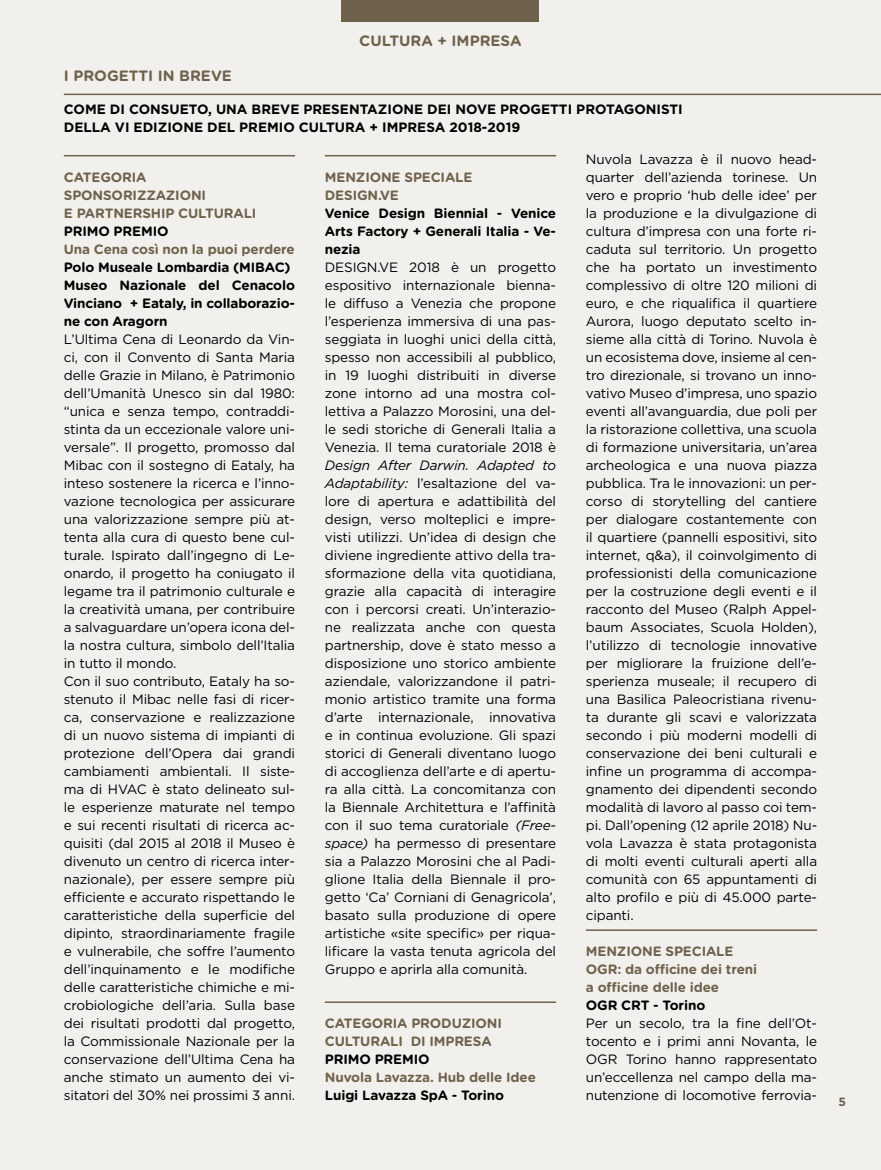
<style>
.page{position:relative;width:881px;height:1170px;background:#fff}
.page>*{position:absolute;margin:0;border:0;box-sizing:border-box;transform-origin:0 0}
.t1{font:700 15px "Gotham Rounded";color:#6f624d}
.t2{font:13.5px/18px "Gotham";letter-spacing:-.01em;color:#000;text-align:justify}
.t3{font:700 13.5px/18px "Gotham Rounded";letter-spacing:-.01em;color:#6f624d}
.t4{font:700 13.5px/18px "Gotham Rounded";letter-spacing:-.01em;color:#000}
.t5{font:700 13.5px/18px "Gotham";color:#000}
.t6{font:700 12px "Gotham Rounded";color:#6f624d}
.s1{font-style:italic}
</style>
<div class="page">
<div style="left:0;top:0;width:880px;height:1169px;background:#f2f0ec"></div>
<div style="left:341px;top:0;width:198px;height:21px;background:#6f624d"></div>
<hr style="left:64px;top:94px;width:816px;height:1px;background:#6f624d">
<hr style="left:64px;top:155px;width:231px;height:1px;background:#6f624d">
<hr style="left:325px;top:155px;width:231px;height:1px;background:#6f624d">
<hr style="left:325px;top:1001px;width:231px;height:1px;background:#6f624d">
<hr style="left:585px;top:929px;width:231px;height:1px;background:#6f624d">
<p class="t1" style="left:359px;top:30px;width:164px">CULTURA + IMPRESA</p>
<p class="t1" style="left:64px;top:64px;width:170px">I PROGETTI IN BREVE</p>
<p class="t5" style="left:64px;top:100px;width:620px">COME DI CONSUETO, UNA BREVE PRESENTAZIONE DEI NOVE PROGETTI PROTAGONISTI<br>DELLA VI EDIZIONE DEL PREMIO CULTURA + IMPRESA 2018-2019</p>
<p class="t3" style="left:64px;top:168px;width:194px">CATEGORIA<br>SPONSORIZZAZIONI<br>E PARTNERSHIP CULTURALI</p>
<p class="t4" style="left:64px;top:222px;width:106px">PRIMO PREMIO</p>
<p class="t3" style="left:64px;top:240px;width:232px">Una Cena così non la puoi perdere</p>
<p class="t4" style="left:64px;top:258px;width:233px">Polo Museale Lombardia (MIBAC)<br>Museo Nazionale del Cenacolo<br>Vinciano + Eataly, in collaborazio&shy;ne con Aragorn</p>
<p class="t2" style="left:64px;top:330px;width:233px;text-align:left">L’Ultima Cena di Leonardo da Vin&shy;ci, con il Convento di Santa Maria delle Grazie in Milano, è Patrimonio dell’Umanità Unesco sin dal 1980: “unica e senza tempo, contraddi&shy;stinta da un eccezionale valore uni&shy;versale”. Il progetto, promosso dal Mibac con il sostegno di Eataly, ha inteso sostenere la ricerca e l’inno&shy;vazione tecnologica per assicurare una valorizzazione sempre più at&shy;tenta alla cura di questo bene cul&shy;turale. Ispirato dall’ingegno di Le&shy;onardo, il progetto ha coniugato il legame tra il patrimonio culturale e la creatività umana, per contribuire a salvaguardare un’opera icona del&shy;la nostra cultura, simbolo dell’Italia in tutto il mondo.<br>Con il suo contributo, Eataly ha so&shy;stenuto il Mibac nelle fasi di ricer&shy;ca, conservazione e realizzazione di un nuovo sistema di impianti di protezione dell’Opera dai grandi cambiamenti ambientali. Il siste&shy;ma di HVAC è stato delineato sul&shy;le esperienze maturate nel tempo e sui recenti risultati di ricerca ac&shy;quisiti (dal 2015 al 2018 il Museo è divenuto un centro di ricerca inter&shy;nazionale), per essere sempre più efficiente e accurato rispettando le caratteristiche della superficie del dipinto, straordinariamente fragile e vulnerabile, che soffre l’aumento dell’inquinamento e le modifiche delle caratteristiche chimiche e mi&shy;crobiologiche dell’aria. Sulla base dei risultati prodotti dal progetto, la Commissionale Nazionale per la conservazione dell’Ultima Cena ha anche stimato un aumento dei vi&shy;sitatori del 30% nei prossimi 3 anni.</p>
<p class="t3" style="left:325px;top:168px;width:149px">MENZIONE SPECIALE<br>DESIGN.VE</p>
<p class="t4" style="left:325px;top:204px;width:233px;text-align:justify">Venice Design Biennial - Venice Arts Factory + Generali Italia - Ve&shy;nezia</p>
<p class="t2" style="left:325px;top:258px;width:233px">DESIGN.VE 2018 è un progetto espositivo internazionale bienna&shy;le diffuso a Venezia che propone l’esperienza immersiva di una pas&shy;seggiata in luoghi unici della città, spesso non accessibili al pubblico, in 19 luoghi distribuiti in diverse zone intorno ad una mostra col&shy;lettiva a Palazzo Morosini, una del&shy;le sedi storiche di Generali Italia a Venezia. Il tema curatoriale 2018 è</p>
<p class="t2" style="left:325px;top:456px;width:233px"><span class="s1">Design After Darwin. Adapted to Adaptability:</span> l’esaltazione del va&shy;lore di apertura e adattibilità del design, verso molteplici e impre&shy;visti utilizzi. Un’idea di design che diviene ingrediente attivo della tra&shy;sformazione della vita quotidiana, grazie alla capacità di interagire con i percorsi creati. Un’interazio&shy;ne realizzata anche con questa partnership, dove è stato messo a disposizione uno storico ambiente aziendale, valorizzandone il patri&shy;monio artistico tramite una forma d’arte internazionale, innovativa e in continua evoluzione. Gli spazi storici di Generali diventano luogo di accoglienza dell’arte e di apertu&shy;ra alla città. La concomitanza con la Biennale Architettura e l’affinità con il suo tema curatoriale <span class="s1">(Free&shy;space)</span> ha permesso di presentare sia a Palazzo Morosini che al Padi&shy;glione Italia della Biennale il pro&shy;getto ‘Ca’ Corniani di Genagricola’, basato sulla produzione di opere artistiche «site specific» per riqua&shy;lificare la vasta tenuta agricola del Gruppo e aprirla alla comunità.</p>
<p class="t3" style="left:325px;top:1013px;width:178px">CATEGORIA PRODUZIONI<br>CULTURALI DI IMPRESA</p>
<p class="t4" style="left:325px;top:1049px;width:106px">PRIMO PREMIO</p>
<p class="t3" style="left:325px;top:1067px;width:212px">Nuvola Lavazza. Hub delle Idee</p>
<p class="t4" style="left:325px;top:1085px;width:180px">Luigi Lavazza SpA - Torino</p>
<p class="t2" style="left:585px;top:150px;width:233px">Nuvola Lavazza è il nuovo head&shy;quarter dell’azienda torinese. Un vero e proprio ‘hub delle idee’ per la produzione e la divulgazione di cultura d’impresa con una forte ri&shy;caduta sul territorio. Un progetto che ha portato un investimento complessivo di oltre 120 milioni di euro, e che riqualifica il quartiere Aurora, luogo deputato scelto in&shy;sieme alla città di Torino. Nuvola è un ecosistema dove, insieme al cen&shy;tro direzionale, si trovano un inno&shy;vativo Museo d’impresa, uno spazio eventi all’avanguardia, due poli per la ristorazione collettiva, una scuola di formazione universitaria, un’area archeologica e una nuova piazza pubblica. Tra le innovazioni: un per&shy;corso di storytelling del cantiere per dialogare costantemente con il quartiere (pannelli espositivi, sito internet, q&amp;a), il coinvolgimento di professionisti della comunicazione per la costruzione degli eventi e il racconto del Museo (Ralph Appel&shy;baum Associates, Scuola Holden), l’utilizzo di tecnologie innovative per migliorare la fruizione dell’e&shy;sperienza museale; il recupero di una Basilica Paleocristiana rivenu&shy;ta durante gli scavi e valorizzata secondo i più moderni modelli di conservazione dei beni culturali e infine un programma di accompa&shy;gnamento dei dipendenti secondo modalità di lavoro al passo coi tem&shy;pi. Dall’opening (12 aprile 2018) Nu&shy;vola Lavazza è stata protagonista di molti eventi culturali aperti alla comunità con 65 appuntamenti di alto profilo e più di 45.000 parte&shy;cipanti.</p>
<p class="t3" style="left:585px;top:941px;width:173px">MENZIONE SPECIALE<br>OGR: da officine dei treni a officine delle idee</p>
<p class="t4" style="left:585px;top:995px;width:121px">OGR CRT - Torino</p>
<p class="t2" style="left:585px;top:1014px;width:233px">Per un secolo, tra la fine dell’Ot&shy;tocento e i primi anni Novanta, le OGR Torino hanno rappresentato un’eccellenza nel campo della ma&shy;nutenzione di locomotive ferrovia-</p>
<p class="t6" style="left:838px;top:1092px;width:9px">5</p>
</div>
